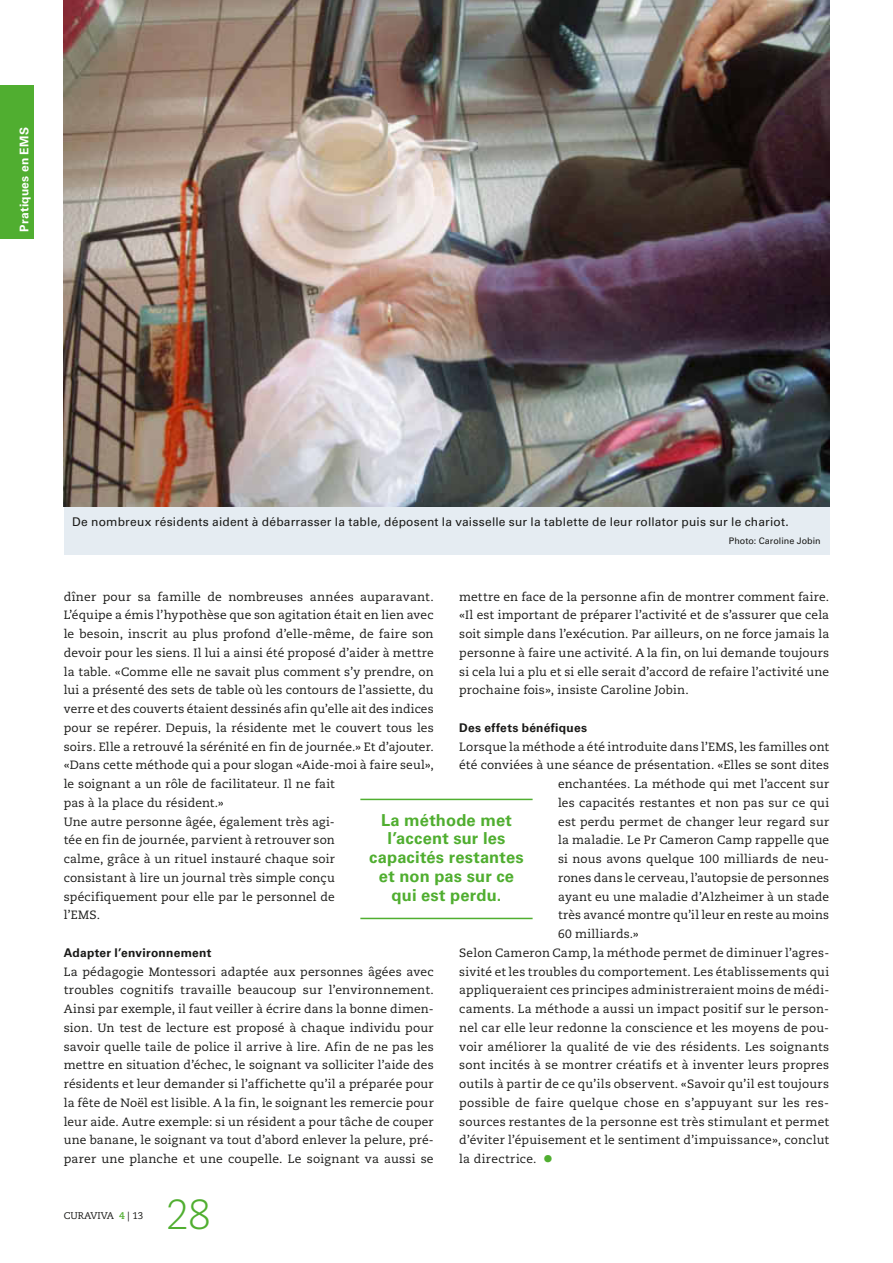
<style>
.page{position:relative;width:893px;height:1263px;background:#fff}
.page>*{position:absolute;margin:0;border:0;box-sizing:border-box;transform-origin:0 0}
.t1{font:300 42px "Caecilia LT Std";color:#50ae30}
.t2{font:700 16.5px/18.8px "Univers LT Std";letter-spacing:.01em;color:#50ae30;text-align:center}
.t3{font:12px/18.8px "Caecilia LT Std";letter-spacing:.015em;color:#1a1a18;text-align:justify}
.t4{font:12px "Univers LT Std";letter-spacing:.02em;color:#1a1a18}
.t5{font:700 12px "Univers LT Std";letter-spacing:.025em;color:#1a1a18}
.t6{font:700 12px "Univers LT Std";letter-spacing:.025em;color:#fff}
.t7{font:9.75px "Caecilia LT Std";color:#1a1a18}
.t8{font:9px "Univers LT Std";color:#1a1a18}
.s1{font-size:21px;color:#50ae30}
.s2{font-weight:700;color:#50ae30}
</style>
<div class="page">
<div style="left:0;top:85px;width:34px;height:153px;background:#50ae30"></div>
<img style="left:64px;top:0;width:765px;height:507px">
<div style="left:64px;top:507px;width:765px;height:47px;background:#e5ecf2"></div>
<hr style="left:360px;top:799px;width:173px;height:1px;background:#50ae30">
<hr style="left:360px;top:918px;width:173px;height:1px;background:#50ae30">
<p class="t6" style="left:17px;top:232px;width:106px;rotate:-90deg">Pratiques en EMS</p>
<p class="t4" style="left:72px;top:514px;width:718px">De nombreux résidents aident à débarrasser la table, déposent la vaisselle sur la tablette de leur rollator puis sur le chariot.</p>
<p class="t8" style="left:729px;top:536px;width:93px">Photo: Caroline Jobin</p>
<p class="t3" style="left:64px;top:587px;width:371px;text-align:left">dîner pour sa famille de nombreuses années auparavant.<br>L’équipe a émis l’hypothèse que son agitation était en lien avec le besoin, inscrit au plus profond d’elle-même, de faire son devoir pour les siens. Il lui a ainsi été proposé d’aider à mettre la table. «Comme elle ne savait plus comment s’y prendre, on lui a présenté des sets de table où les contours de l’assiette, du verre et des couverts étaient dessinés afin qu’elle ait des indices pour se repérer. Depuis, la résidente met le couvert tous les soirs. Elle a retrouvé la sérénité en fin de journée.» Et d’ajouter. «Dans cette méthode qui a pour slogan «Aide-moi à faire seul», le soignant a un rôle de facilitateur. Il ne fait<br>pas à la place du résident.»<br>Une autre personne âgée, également très agi-<br>tée en fin de journée, parvient à retrouver son<br>calme, grâce à un rituel instauré chaque soir<br>consistant à lire un journal très simple conçu<br>spécifiquement pour elle par le personnel de<br>l’EMS.</p>
<p class="t5" style="left:64px;top:946px;width:149px">Adapter l’environnement</p>
<p class="t3" style="left:64px;top:962px;width:371px">La pédagogie Montessori adaptée aux personnes âgées avec troubles cognitifs travaille beaucoup sur l’environnement.<br>Ainsi par exemple, il faut veiller à écrire dans la bonne dimen&shy;sion. Un test de lecture est proposé à chaque individu pour savoir quelle taile de police il arrive à lire. Afin de ne pas les mettre en situation d’échec, le soignant va solliciter l’aide des résidents et leur demander si l’affichette qu’il a préparée pour la fête de Noël est lisible. A la fin, le soignant les remercie pour leur aide. Autre exemple: si un résident a pour tâche de couper une banane, le soignant va tout d’abord enlever la pelure, pré&shy;parer une planche et une coupelle. Le soignant va aussi se</p>
<p class="t3" style="left:459px;top:587px;width:371px">mettre en face de la personne afin de montrer comment faire. «Il est important de préparer l’activité et de s’assurer que cela soit simple dans l’exécution. Par ailleurs, on ne force jamais la personne à faire une activité. A la fin, on lui demande toujours si cela lui a plu et si elle serait d’accord de refaire l’activité une prochaine fois», insiste Caroline Jobin.</p>
<p class="t5" style="left:459px;top:721px;width:129px">Des effets bénéfiques</p>
<p class="t3" style="left:459px;top:737px;width:371px">Lorsque la méthode a été introduite dans l’EMS, les familles ont</p>
<p class="t3" style="left:459px;top:756px;width:371px">été conviées à une séance de présentation. «Elles se sont dites</p>
<p class="t3" style="left:558px;top:775px;width:273px">enchantées. La méthode qui met l’accent sur</p>
<p class="t3" style="left:558px;top:794px;width:273px">les capacités restantes et non pas sur ce qui</p>
<p class="t3" style="left:558px;top:812px;width:273px">est perdu permet de changer leur regard sur</p>
<p class="t3" style="left:558px;top:831px;width:273px">la maladie. Le Pr Cameron Camp rappelle que</p>
<p class="t3" style="left:558px;top:850px;width:273px">si nous avons quelque 100 milliards de neu-</p>
<p class="t3" style="left:558px;top:869px;width:273px">rones dans le cerveau, l’autopsie de personnes</p>
<p class="t3" style="left:558px;top:887px;width:273px">ayant eu une maladie d’Alzheimer à un stade</p>
<p class="t3" style="left:558px;top:906px;width:273px">très avancé montre qu’il leur en reste au moins</p>
<p class="t3" style="left:558px;top:925px;width:82px">60 milliards.»</p>
<p class="t3" style="left:459px;top:944px;width:371px">Selon Cameron Camp, la méthode permet de diminuer l’agres-</p>
<p class="t3" style="left:459px;top:962px;width:371px">sivité et les troubles du comportement. Les établissements qui</p>
<p class="t3" style="left:459px;top:981px;width:371px">appliqueraient ces principes administreraient moins de médi-</p>
<p class="t3" style="left:459px;top:1000px;width:371px">caments. La méthode a aussi un impact positif sur le person-</p>
<p class="t3" style="left:459px;top:1019px;width:371px">nel car elle leur redonne la conscience et les moyens de pou-</p>
<p class="t3" style="left:459px;top:1037px;width:371px">voir améliorer la qualité de vie des résidents. Les soignants</p>
<p class="t3" style="left:459px;top:1056px;width:371px">sont incités à se montrer créatifs et à inventer leurs propres</p>
<p class="t3" style="left:459px;top:1075px;width:371px">outils à partir de ce qu’ils observent. «Savoir qu’il est toujours</p>
<p class="t3" style="left:459px;top:1094px;width:371px">possible de faire quelque chose en s’appuyant sur les res-</p>
<p class="t3" style="left:459px;top:1112px;width:371px">sources restantes de la personne est très stimulant et permet</p>
<p class="t3" style="left:459px;top:1131px;width:371px">d’éviter l’épuisement et le sentiment d’impuissance», conclut</p>
<p class="t3" style="left:459px;top:1150px;width:96px">la directrice. <span class="s1">•</span></p>
<h2 class="t2" style="left:369px;top:811px;width:156px">La méthode met l’accent sur les capacités restantes et non pas sur ce qui est perdu.</h2>
<p class="t7" style="left:64px;top:1210px;width:81px">CURAVIVA <span class="s2">4</span> | 13</p>
<h1 class="t1" style="left:166px;top:1191px;width:47px">28</h1>
</div>
